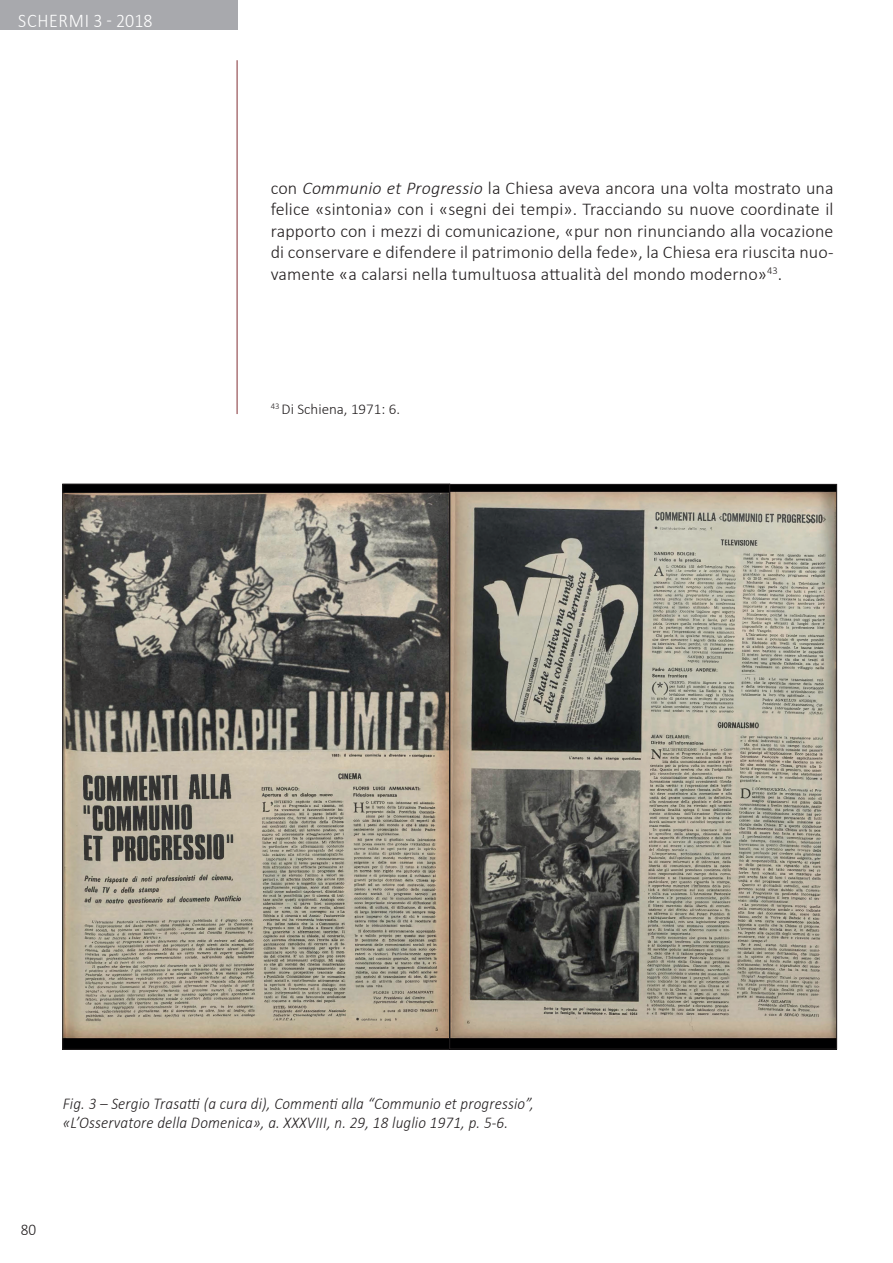
<style>
.page{position:relative;width:893px;height:1263px;background:#fff}
.page>*{position:absolute;margin:0;border:0;box-sizing:border-box;transform-origin:0 0}
.t1{font:300 19.5px "Calibri";letter-spacing:.04em;color:#fff;scale:.92 1}
.t2{font:300 18px/21.6px "Calibri";letter-spacing:.01em;color:#231f20;text-align:justify}
.t3{font:italic 300 16.5px/19.8px "Calibri";letter-spacing:.01em;color:#231f20;scale:.92 1}
.t4{font:300 16.5px "Calibri";color:#231f20;scale:.92 1}
.t5{font:300 15px "Calibri";color:#231f20}
.s1{font-style:italic}
</style>
<div class="page">
<div style="left:0;top:0;width:238px;height:30px;background:#a8a9ad"></div>
<img style="left:65px;top:486px;width:770px;height:561px">
<hr style="left:237px;top:60px;width:1px;height:354px;background:#813035">
<p class="t1" style="left:18px;top:8px;width:148px">SCHERMI 3 - 2018</p>
<p class="t2" style="left:271px;top:176px;width:564px">con <span class="s1">Communio et Progressio</span> la Chiesa aveva ancora una volta mostrato una felice «sintonia» con i «segni dei tempi». Tracciando su nuove coordinate il rapporto con i mezzi di comunicazione, «pur non rinunciando alla vocazione di conservare e difendere il patrimonio della fede», la Chiesa era riuscita nuo&shy;vamente «a calarsi nella tumultuosa attualità del mondo moderno»<sup>43</sup>.</p>
<p class="t5" style="left:271px;top:400px;width:131px"><sup>43</sup> Di Schiena, 1971: 6.</p>
<p class="t3" style="left:63px;top:1093px;width:514px">Fig. 3 – Sergio Trasatti (a cura di), Commenti alla “Communio et progressio”, «L’Osservatore della Domenica», a. XXXVIII, n. 29, 18 luglio 1971, p. 5-6.</p>
<p class="t4" style="left:21px;top:1219px;width:18px">80</p>
</div>
